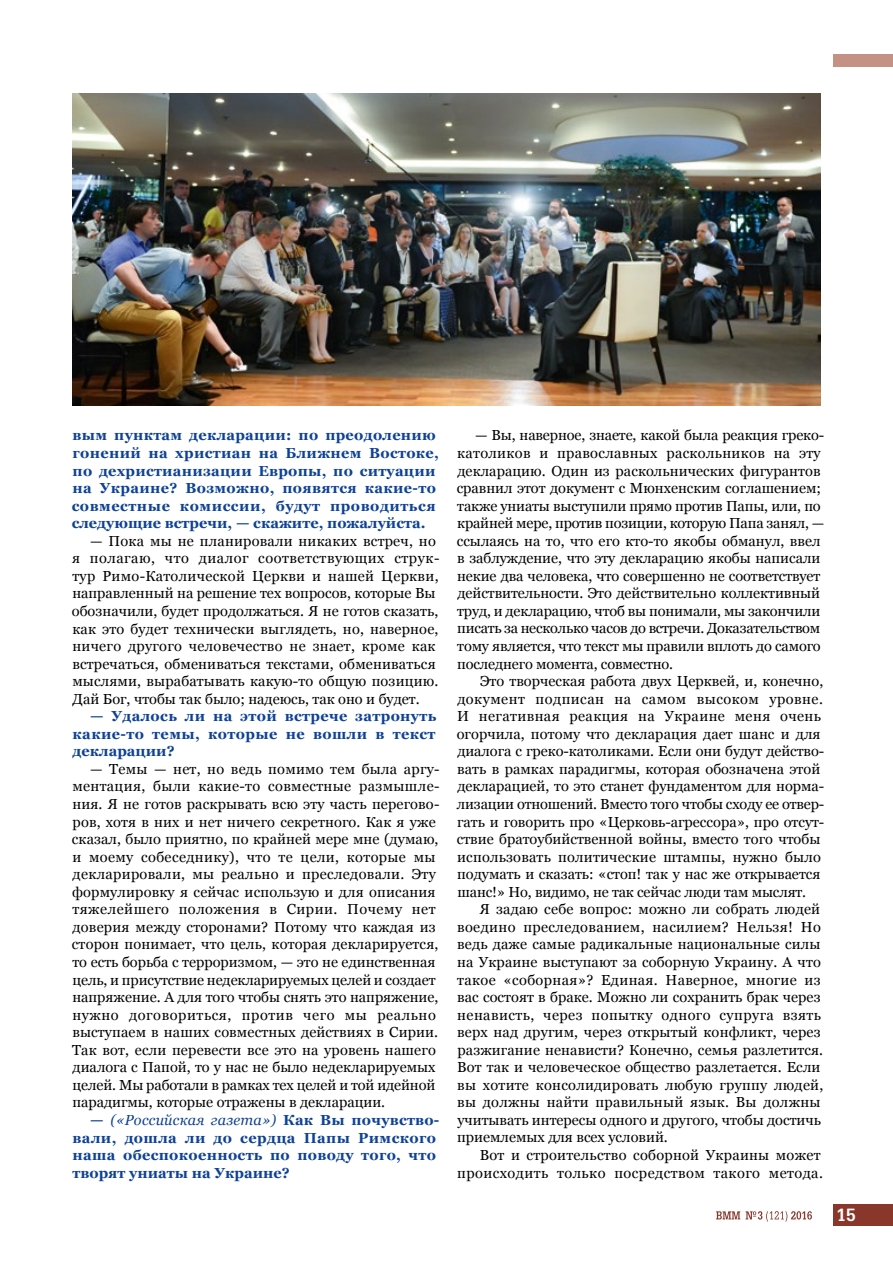
<style>
.page{position:relative;width:893px;height:1263px;background:#fff}
.page>*{position:absolute;margin:0;border:0;box-sizing:border-box;transform-origin:0 0}
.t1{font:700 17.25px "AG Gloria";color:#fff}
.t2{font:14.55px/17.5px "Georgia";letter-spacing:.005em;color:#000}
.t3{font:700 14.55px/17.5px "Georgia";letter-spacing:.02em;color:#0f4295}
.t4{font:14.55px "Georgia";letter-spacing:.03em;color:#000}
.t5{font:14.55px "Georgia";letter-spacing:.025em;color:#000}
.t6{font:14.55px "Georgia";letter-spacing:-.015em;color:#000}
.s1{font-weight:400;font-style:italic}
</style>
<div class="page">
<svg style="left:716px;top:1211px;width:96px;height:10px"></svg>
<div style="left:833px;top:1205px;width:60px;height:21px;background:#88372a"></div>
<div style="left:833px;top:54px;width:60px;height:12px;background:#c49284"></div>
<img style="left:72px;top:94px;width:749px;height:311px">
<p class="t3" style="left:72px;top:427px;width:369px">вым пунктам декларации: по преодолению гонений на христиан на Ближнем Востоке, по дехристианизации Европы, по ситуации на Украине? Возможно, появятся какие-то совместные комиссии, будут проводиться следующие встречи, — скажите, пожалуйста.</p>
<p class="t2" style="left:72px;top:532px;width:369px;text-indent:18px">— Пока мы не планировали никаких встреч, но я полагаю, что диалог соответствующих струк&shy;тур Римо-Католической Церкви и нашей Церкви, направленный на решение тех вопросов, которые Вы обозначили, будет продолжаться. Я не готов сказать, как это будет технически выглядеть, но, наверное, ничего другого человечество не знает, кроме как встречаться, обмениваться текстами, обмениваться мыслями, вырабатывать какую-то общую позицию.<br>Дай Бог, чтобы так было; надеюсь, так оно и будет.</p>
<p class="t3" style="left:73px;top:707px;width:365px;text-align:justify;text-indent:18px">— Удалось ли на этой встрече затронуть какие-то темы, которые не вошли в текст декларации?</p>
<p class="t2" style="left:72px;top:760px;width:369px;text-indent:18px">— Темы — нет, но ведь помимо тем была аргу&shy;ментация, были какие-то совместные размышле&shy;ния. Я не готов раскрывать всю эту часть перегово&shy;ров, хотя в них и нет ничего секретного. Как я уже сказал, было приятно, по крайней мере мне (думаю, и моему собеседнику), что те цели, которые мы декларировали, мы реально и преследовали. Эту формулировку я сейчас использую и для описания тяжелейшего положения в Сирии. Почему нет доверия между сторонами? Потому что каждая из сторон понимает, что цель, которая декларируется, то есть борьба с терроризмом, — это не единственная цель, и присутствие недекларируемых целей и создает напряжение. А для того чтобы снять это напряжение, нужно договориться, против чего мы реально выступаем в наших совместных действиях в Сирии.<br>Так вот, если перевести все это на уровень нашего диалога с Папой, то у нас не было недекларируемых целей. Мы работали в рамках тех целей и той идейной парадигмы, которые отражены в декларации.</p>
<p class="t3" style="left:73px;top:1111px;width:368px;text-indent:18px">— <span class="s1">(«Российская газета»)</span> Как Вы почувство&shy;вали, дошла ли до сердца Папы Римского наша обеспокоенность по поводу того, что творят униаты на Украине?</p>
<p class="t2" style="left:475px;top:427px;width:351px">— Вы, наверное, знаете, какой была реакция греко-</p>
<p class="t2" style="left:457px;top:444px;width:365px">католиков и православных раскольников на эту</p>
<p class="t2" style="left:457px;top:462px;width:365px">декларацию. Один из раскольнических фигурантов</p>
<p class="t2" style="left:457px;top:480px;width:366px">сравнил этот документ с Мюнхенским соглашением;</p>
<p class="t2" style="left:457px;top:497px;width:365px">также униаты выступили прямо против Папы, или, по</p>
<p class="t2" style="left:457px;top:515px;width:369px">крайней мере, против позиции, которую Папа занял, —</p>
<p class="t2" style="left:457px;top:532px;width:365px">ссылаясь на то, что его кто-то якобы обманул, ввел</p>
<p class="t2" style="left:457px;top:550px;width:365px">в заблуждение, что эту декларацию якобы написали</p>
<p class="t2" style="left:457px;top:567px;width:365px">некие два человека, что совершенно не соответствует</p>
<p class="t2" style="left:457px;top:585px;width:364px">действительности. Это действительно коллективный</p>
<p class="t2" style="left:457px;top:602px;width:365px">труд, и декларацию, чтоб вы понимали, мы закончили</p>
<p class="t6" style="left:457px;top:620px;width:365px">писать за несколько часов до встречи. Доказательством</p>
<p class="t2" style="left:457px;top:637px;width:365px">тому является, что текст мы правили вплоть до самого</p>
<p class="t2" style="left:457px;top:655px;width:217px">последнего момента, совместно.</p>
<p class="t2" style="left:480px;top:673px;width:345px">Это творческая работа двух Церквей, и, конечно,</p>
<p class="t4" style="left:457px;top:690px;width:367px">документ подписан на самом высоком уровне.</p>
<p class="t4" style="left:457px;top:707px;width:365px">И негативная реакция на Украине меня очень</p>
<p class="t2" style="left:457px;top:725px;width:365px">огорчила, потому что декларация дает шанс и для</p>
<p class="t2" style="left:457px;top:743px;width:368px">диалога с греко-католиками. Если они будут действо-</p>
<p class="t2" style="left:457px;top:760px;width:365px">вать в рамках парадигмы, которая обозначена этой</p>
<p class="t2" style="left:457px;top:778px;width:368px">декларацией, то это станет фундаментом для норма-</p>
<p class="t2" style="left:457px;top:795px;width:369px">лизации отношений. Вместо того чтобы сходу ее отвер-</p>
<p class="t2" style="left:457px;top:813px;width:369px">гать и говорить про «Церковь-агрессора», про отсут-</p>
<p class="t2" style="left:457px;top:831px;width:365px">ствие братоубийственной войны, вместо того чтобы</p>
<p class="t2" style="left:457px;top:848px;width:365px">использовать политические штампы, нужно было</p>
<p class="t2" style="left:457px;top:866px;width:365px">подумать и сказать: «стоп! так у нас же открывается</p>
<p class="t2" style="left:457px;top:883px;width:350px">шанс!» Но, видимо, не так сейчас люди там мыслят.</p>
<p class="t2" style="left:480px;top:901px;width:342px">Я задаю себе вопрос: можно ли собрать людей</p>
<p class="t5" style="left:457px;top:918px;width:365px">воедино преследованием, насилием? Нельзя! Но</p>
<p class="t2" style="left:457px;top:936px;width:365px">ведь даже самые радикальные национальные силы</p>
<p class="t2" style="left:457px;top:953px;width:365px">на Украине выступают за соборную Украину. А что</p>
<p class="t5" style="left:457px;top:971px;width:365px">такое «соборная»? Единая. Наверное, многие из</p>
<p class="t2" style="left:457px;top:988px;width:365px">вас состоят в браке. Можно ли сохранить брак через</p>
<p class="t4" style="left:457px;top:1006px;width:365px">ненависть, через попытку одного супруга взять</p>
<p class="t2" style="left:457px;top:1024px;width:365px">верх над другим, через открытый конфликт, через</p>
<p class="t2" style="left:457px;top:1041px;width:367px">разжигание ненависти? Конечно, семья разлетится.</p>
<p class="t2" style="left:457px;top:1059px;width:365px">Вот так и человеческое общество разлетается. Если</p>
<p class="t2" style="left:457px;top:1076px;width:368px">вы хотите консолидировать любую группу людей,</p>
<p class="t2" style="left:457px;top:1094px;width:365px">вы должны найти правильный язык. Вы должны</p>
<p class="t2" style="left:457px;top:1111px;width:365px">учитывать интересы одного и другого, чтобы достичь</p>
<p class="t2" style="left:457px;top:1129px;width:212px">приемлемых для всех условий.</p>
<p class="t2" style="left:480px;top:1146px;width:342px">Вот и строительство соборной Украины может</p>
<p class="t4" style="left:457px;top:1164px;width:367px">происходить только посредством такого метода.</p>
<p class="t1" style="left:836px;top:1204px;width:21px">15</p>
</div>
